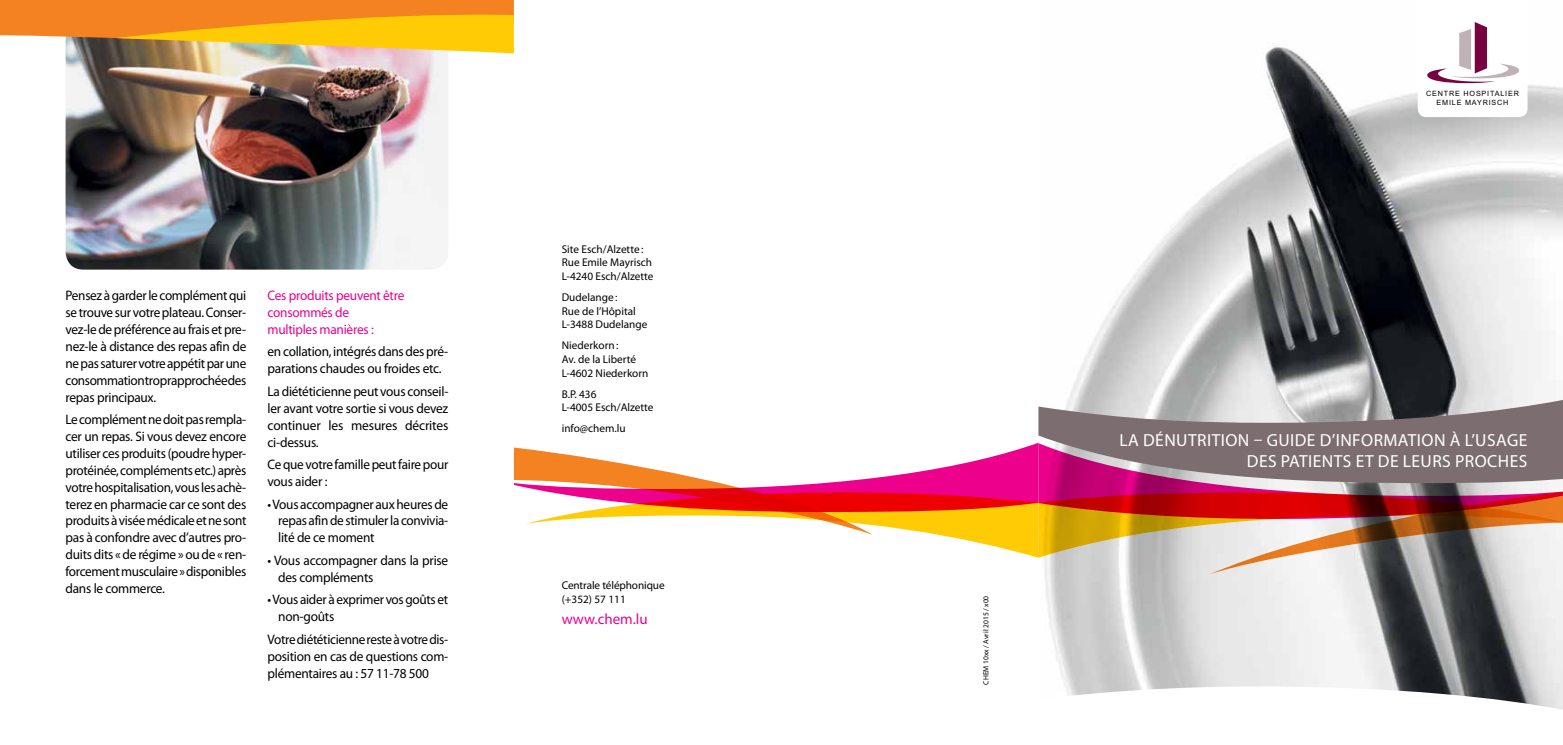
<style>
.page{position:relative;width:1563px;height:745px;background:#fff}
.page>*{position:absolute;margin:0;border:0;box-sizing:border-box;transform-origin:0 0}
.t1{font:17.5px/21px "Myriad Pro";letter-spacing:.025em;color:#fff;text-align:right}
.t2{font:15px "Myriad Pro";letter-spacing:.005em;color:#ec008c}
.t3{font:13.75px/16.9px "Myriad Pro";letter-spacing:-.02em;color:#000;text-align:justify;scale:.96 1}
.t4{font:13.75px/16.9px "Myriad Pro";letter-spacing:-.02em;color:#000}
.t5{font:13.75px/16.9px "Myriad Pro";letter-spacing:-.02em;color:#ec008c}
.t6{font:11.25px/13.8px "Myriad Pro";color:#000}
.t7{font:7.5px "Myriad Pro";color:#000}
.t8{font:7.25px/8.8px "Arial";letter-spacing:.11em;color:#000;text-align:center}
</style>
<div class="page">
<img style="left:66px;top:53px;width:382px;height:216px">
<img style="left:1044px;top:44px;width:519px;height:665px">
<svg style="left:514px;top:396px;width:1049px;height:178px"></svg>
<svg style="left:0;top:0;width:514px;height:53px;background:#eea32f"></svg>
<svg style="left:1417px;top:22px;width:110px;height:95px"></svg>
<p class="t3" style="left:66px;top:287px;width:190px">Pensez à garder le complément qui se trouve sur votre plateau. Conser&shy;vez-le de préférence au frais et pre&shy;nez-le à distance des repas afin de ne pas saturer votre appétit par une consommation trop rapprochée des repas principaux.</p>
<p class="t3" style="left:66px;top:410px;width:190px">Le complément ne doit pas rempla&shy;cer un repas. Si vous devez encore utiliser ces produits (poudre hyper&shy;protéinée, compléments etc.) après votre hospitalisation, vous les achè&shy;terez en pharmacie car ce sont des produits à visée médicale et ne sont pas à confondre avec d’autres pro&shy;duits dits « de régime » ou de « ren&shy;forcement musculaire » disponibles dans le commerce.</p>
<p class="t5" style="left:268px;top:287px;width:138px">Ces produits peuvent être consommés de<br>multiples manières :</p>
<p class="t4" style="left:268px;top:343px;width:182px">en collation, intégrés dans des pré&shy;parations chaudes ou froides etc.</p>
<p class="t4" style="left:268px;top:382px;width:182px;text-align:justify">La diététicienne peut vous conseil&shy;ler avant votre sortie si vous devez continuer les mesures décrites ci-dessus.</p>
<p class="t3" style="left:268px;top:455px;width:190px">Ce que votre famille peut faire pour vous aider :</p>
<p class="t4" style="left:278px;top:495px;width:172px;text-align:justify;text-indent:-11px">• Vous accompagner aux heures de repas afin de stimuler la convivia&shy;lité de ce moment</p>
<p class="t4" style="left:278px;top:551px;width:172px;text-indent:-11px">• Vous accompagner dans la prise des compléments</p>
<p class="t3" style="left:278px;top:590px;width:179px;text-indent:-11px">• Vous aider à exprimer vos goûts et non-goûts</p>
<p class="t3" style="left:268px;top:630px;width:190px">Votre diététicienne reste à votre dis&shy;position en cas de questions com&shy;plémentaires au : 57 11-78 500</p>
<p class="t6" style="left:562px;top:241px;width:93px">Site Esch/Alzette:<br>Rue Emile Mayrisch<br>L-4240 Esch/Alzette</p>
<p class="t6" style="left:562px;top:290px;width:87px">Dudelange:<br>Rue de l’Hôpital<br>L-3488 Dudelange</p>
<p class="t6" style="left:562px;top:338px;width:88px">N iederkorn:<br>Av. de la Liberté<br>L-4602 N iederkorn</p>
<p class="t6" style="left:562px;top:386px;width:93px">B.P. 436<br>L-4005 Esch/Alzette</p>
<p class="t6" style="left:562px;top:421px;width:65px">info@chem.lu</p>
<p class="t6" style="left:562px;top:578px;width:104px">Centrale téléphonique (+352) 57 111</p>
<p class="t2" style="left:562px;top:609px;width:87px">www.chem.lu</p>
<p class="t7" style="left:981px;top:684px;width:90px;rotate:-90deg">CHEM 10xx / Avril 2015 / x00</p>
<p class="t8" style="left:1426px;top:89px;width:94px">CENTRE HOSPITALIER<br>EMILE MAYRISCH</p>
<p class="t1" style="left:1119px;top:428px;width:409px">La dénutrition – Guide d’information à l’usage des patients et de leurs proches</p>
</div>
